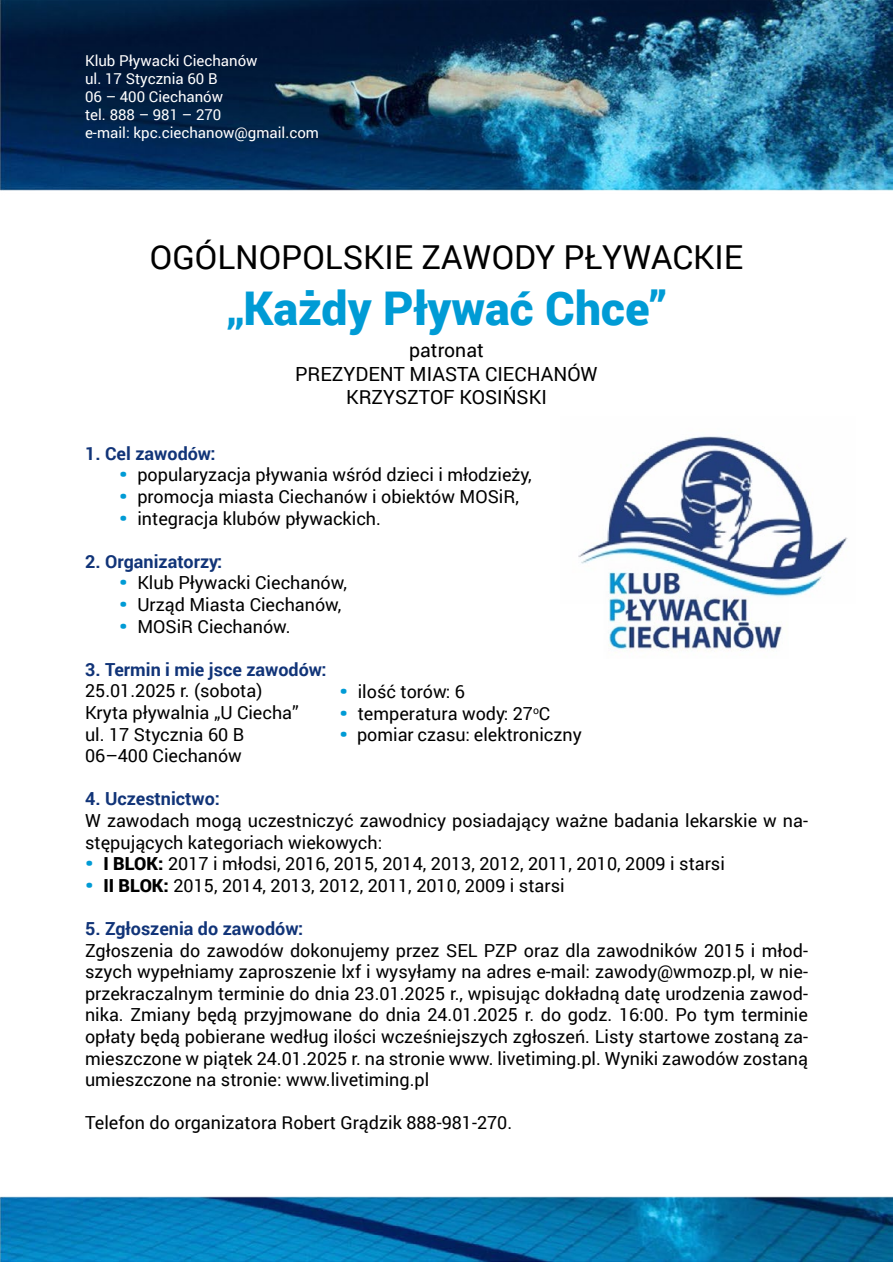
<style>
.page{position:relative;width:893px;height:1263px;background:#fff}
.page>*{position:absolute;margin:0;border:0;box-sizing:border-box;transform-origin:0 0}
.t1{font:900 46.5px "Roboto";color:#009bd5}
.t2{font:33px "Roboto";color:#000}
.t3{font:19.5px/23.4px "Roboto";color:#000;text-align:center}
.t4{font:18px/21.6px "Roboto";color:#000}
.t5{font:700 18px "Roboto";color:#113478}
.t6{font:15px/18px "Roboto";color:#fff}
.s1{font-weight:900;color:#009bd5}
.s2{font-weight:900}
</style>
<div class="page">
<img style="left:0;top:0;width:893px;height:1261px">
<img style="left:561px;top:417px;width:294px;height:241px">
<p class="t6" style="left:85px;top:51px;width:235px">Klub Pływacki Ciechanów<br>ul. 17 Stycznia 60 B<br>06 – 400 Ciechanów<br>tel. 888 – 981 – 270<br>e-mail: kpc.ciechanow@gmail.com</p>
<h2 class="t2" style="left:150px;top:234px;width:595px">OGÓLNOPOLSKIE ZAWODY PŁYWACKIE</h2>
<h1 class="t1" style="left:227px;top:275px;width:441px">„Każdy Pływać Chce”</h1>
<p class="t3" style="left:295px;top:338px;width:304px">patronat<br>PREZYDENT MIASTA CIECHANÓW<br>KRZYSZTOF KOSIŃSKI</p>
<p class="t5" style="left:85px;top:441px;width:132px">1. Cel zawodów:</p>
<p class="t4" style="left:119px;top:463px;width:414px"><span class="s1">•</span> popularyzacja pływania wśród dzieci i młodzieży,</p>
<p class="t4" style="left:119px;top:485px;width:401px"><span class="s1">•</span> promocja miasta Ciechanów i obiektów MOSiR,</p>
<p class="t4" style="left:119px;top:507px;width:263px"><span class="s1">•</span> integracja klubów pływackich.</p>
<p class="t5" style="left:85px;top:549px;width:139px">2. Organizatorzy:</p>
<p class="t4" style="left:119px;top:571px;width:229px"><span class="s1">•</span> Klub Pływacki Ciechanów,</p>
<p class="t4" style="left:119px;top:593px;width:224px"><span class="s1">•</span> Urząd Miasta Ciechanów,</p>
<p class="t4" style="left:119px;top:615px;width:173px"><span class="s1">•</span> MOSiR Ciechanów.</p>
<p class="t5" style="left:85px;top:657px;width:243px">3. Termin i mie jsce zawodów:</p>
<p class="t4" style="left:85px;top:679px;width:215px">25.01.2025 r. (sobota)<br>Kryta pływalnia „U Ciecha” ul. 17 Stycznia 60 B<br>06–400 Ciechanów</p>
<p class="t5" style="left:85px;top:786px;width:136px">4. Uczestnictwo:</p>
<p class="t4" style="left:85px;top:809px;width:724px">W zawodach mogą uczestniczyć zawodnicy posiadający ważne badania lekarskie w na&shy;stępujących kategoriach wiekowych:</p>
<p class="t4" style="left:85px;top:852px;width:641px"><span class="s1">•</span> <span class="s2">I BLOK:</span> 2017 i młodsi, 2016, 2015, 2014, 2013, 2012, 2011, 2010, 2009 i starsi</p>
<p class="t4" style="left:85px;top:874px;width:481px"><span class="s1">•</span> <span class="s2">II BLOK:</span> 2015, 2014, 2013, 2012, 2011, 2010, 2009 i starsi</p>
<p class="t5" style="left:85px;top:916px;width:220px">5. Zgłoszenia do zawodów:</p>
<p class="t4" style="left:85px;top:939px;width:724px;text-align:justify">Zgłoszenia do zawodów dokonujemy przez SEL PZP oraz dla zawodników 2015 i młod&shy;szych wypełniamy zaproszenie lxf i wysyłamy na adres e-mail: zawody@wmozp.pl, w nie&shy;przekraczalnym terminie do dnia 23.01.2025 r., wpisując dokładną datę urodzenia zawod&shy;nika. Zmiany będą przyjmowane do dnia 24.01.2025 r. do godz. 16:00. Po tym terminie opłaty będą pobierane według ilości wcześniejszych zgłoszeń. Listy startowe zostaną za&shy;mieszczone w piątek 24.01.2025 r. na stronie www. livetiming.pl. Wyniki zawodów zostaną umieszczone na stronie: www.livetiming.pl</p>
<p class="t4" style="left:85px;top:1111px;width:429px">Telefon do organizatora Robert Grądzik 888-981-270.</p>
<p class="t4" style="left:339px;top:680px;width:127px"><span class="s1">•</span> ilość torów: 6</p>
<p class="t4" style="left:339px;top:702px;width:212px"><span class="s1">•</span> temperatura wody: 27<sup>o</sup>C</p>
<p class="t4" style="left:339px;top:723px;width:244px"><span class="s1">•</span> pomiar czasu: elektroniczny</p>
</div>
